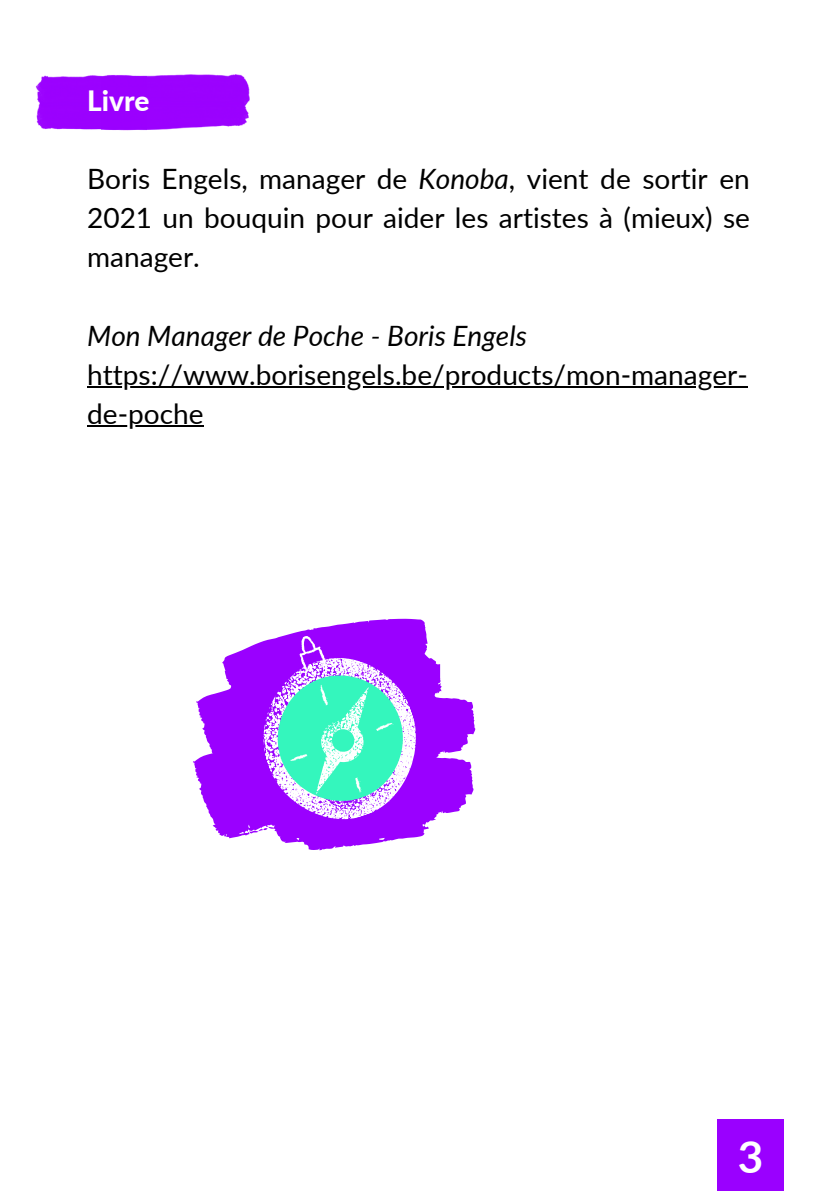
<style>
.page{position:relative;width:839px;height:1191px;background:#fff}
.page>*{position:absolute;margin:0;border:0;box-sizing:border-box;transform-origin:0 0}
.t1{font:700 44px "Lato";color:#fff}
.t2{font:28px/39px "Lato";color:#000;text-align:justify}
.t3{font:italic 28px "Lato";color:#000}
.t4{font:800 28px "Lato";color:#fff}
.s1{font-style:italic}
</style>
<div class="page">
<div style="left:717px;top:1119px;width:66px;height:72px;background:#9a00ff"></div>
<svg style="left:193px;top:760px;width:281px;height:91px"></svg>
<svg style="left:224px;top:833px;width:3px;height:4px"></svg>
<svg style="left:196px;top:620px;width:279px;height:170px"></svg>
<svg style="left:241px;top:637px;width:197px;height:203px;background:#a721ff"></svg>
<svg style="left:252px;top:618px;width:170px;height:204px"></svg>
<img style="left:35px;top:75px;width:66px;height:55px">
<img style="left:101px;top:74px;width:149px;height:57px">
<hr style="left:87px;top:386px;width:660px;height:2px;background:#000">
<hr style="left:87px;top:425px;width:116px;height:2px;background:#000">
<p class="t4" style="left:87px;top:84px;width:64px">Livre</p>
<p class="t2" style="left:87px;top:159px;width:664px">Boris Engels, manager de <span class="s1">Konoba</span>, vient de sortir en 2021 un bouquin pour aider les artistes à (mieux) se manager.</p>
<p class="t3" style="left:87px;top:318px;width:441px">Mon Manager de Poche - Boris Engels</p>
<p class="t2" style="left:87px;top:354px;width:662px">https://www.borisengels.be/products/mon-manager&shy;de-poche</p>
<p class="t1" style="left:737px;top:1130px;width:27px">3</p>
</div>
